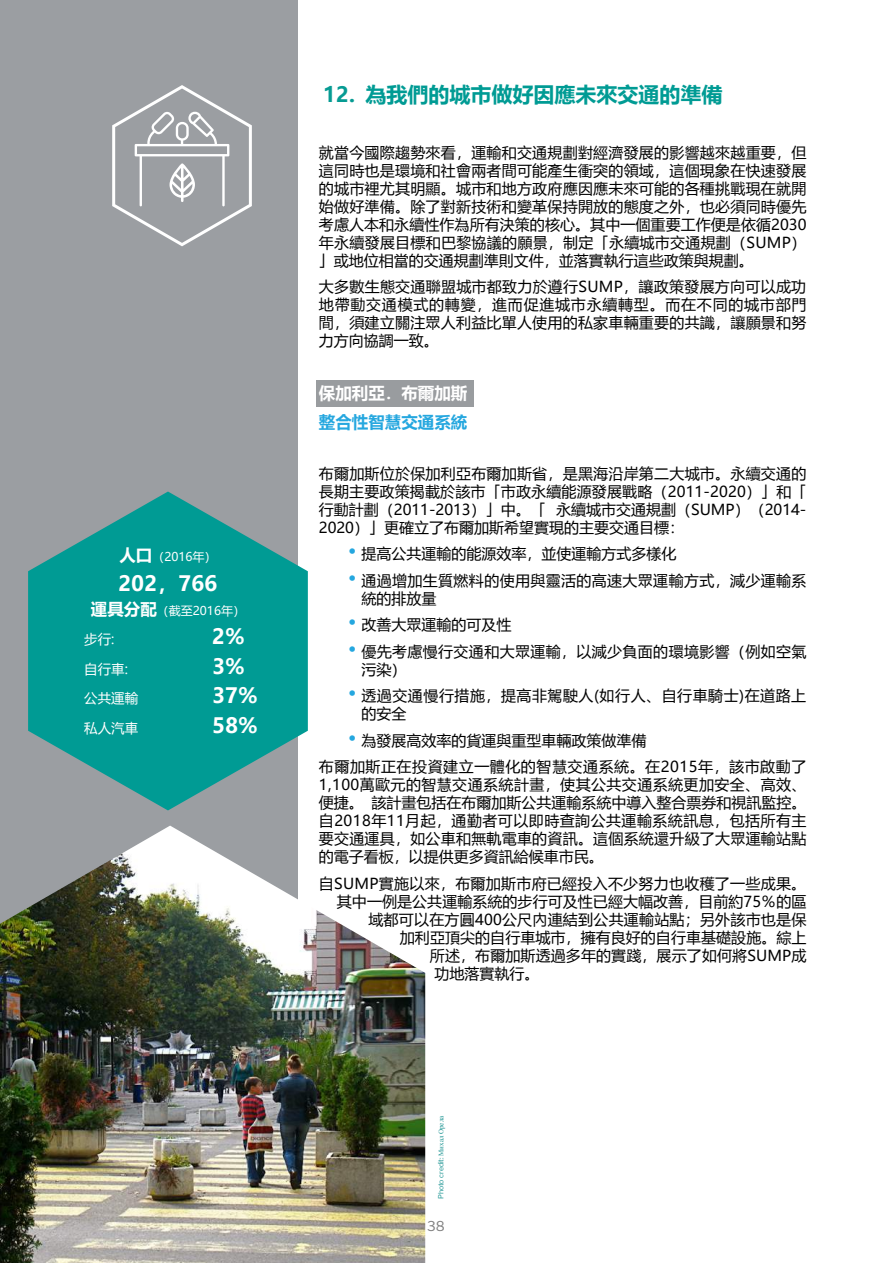
<style>
.page{position:relative;width:893px;height:1263px;background:#fff}
.page>*{position:absolute;margin:0;border:0;box-sizing:border-box;transform-origin:0 0}
.t1{font:700 21px "Microsoft Ya Hei";color:#009b94}
.t2{font:700 21px "Microsoft Ya Hei";color:#fff}
.t3{font:700 16.5px "Microsoft Ya Hei";color:#fff}
.t4{font:700 16.5px "Microsoft Ya Hei";color:#25a7df}
.t5{font:15px/18px "Microsoft Ya Hei";letter-spacing:.015em;color:#000;text-align:justify}
.t6{font:15px/18px "Microsoft Ya Hei";letter-spacing:.035em;color:#000}
.t7{font:13.5px "Microsoft Ya Hei";color:#fff}
.t8{font:13.5px "Libre Franklin";color:#808080}
.t9{font:12px "Microsoft Ya Hei";color:#fff}
.t10{font:7.05px "Libre Franklin";color:#14908e}
.s1{font-weight:700;font-size:16.5px}
.s2{color:#069b93}
.s3{font-family:"Libre Franklin";font-weight:700;font-size:21px;color:#25a7df}
.s4{font-family:"Times New Roman"}
</style>
<div class="page">
<div style="left:316px;top:380px;width:157px;height:27px;background:#999c9f"></div>
<div style="left:0;top:0;width:298px;height:1263px;background:#9b9ea2"></div>
<svg style="left:28px;top:491px;width:280px;height:319px;fill:#009b94"></svg>
<svg style="left:112px;top:85px;width:140px;height:161px"></svg>
<img style="left:0;top:825px;width:425px;height:438px">
<p class="t9" style="left:119px;top:549px;width:99px"><span class="s1">人口</span>（2016年）</p>
<h1 class="t2" style="left:119px;top:568px;width:100px">202，766</h1>
<p class="t9" style="left:91px;top:602px;width:156px"><span class="s1">運具分配</span>（截至2016年）</p>
<p class="t7" style="left:84px;top:630px;width:32px">步行:</p>
<h1 class="t2" style="left:212px;top:622px;width:34px">2%</h1>
<p class="t7" style="left:84px;top:660px;width:45px">自行車:</p>
<h1 class="t2" style="left:212px;top:651px;width:34px">3%</h1>
<p class="t7" style="left:84px;top:689px;width:55px">公共運輸</p>
<h1 class="t2" style="left:212px;top:681px;width:47px">37%</h1>
<p class="t7" style="left:84px;top:719px;width:55px">私人汽車</p>
<h1 class="t2" style="left:212px;top:710px;width:47px">58%</h1>
<h1 class="t1" style="left:323px;top:80px;width:401px"><span class="s2">12.</span> 為我們的城市做好因應未來交通的準備</h1>
<p class="t5" style="left:319px;top:143px;width:489px">就當今國際趨勢來看，運輸和交通規劃對經濟發展的影響越來越重要，但這同時也是環境和社會兩者間可能產生衝突的領域，這個現象在快速發展的城市裡尤其明顯。城市和地方政府應因應未來可能的各種挑戰現在就開始做好準備。除了對新技術和變革保持開放的態度之外，也必須同時優先考慮人本和永續性作為所有決策的核心。其中一個重要工作便是依循2030年永續發展目標和巴黎協議的願景，制定「永續城市交通規劃（SUMP）」或地位相當的交通規劃準則文件，並落實執行這些政策與規劃。</p>
<p class="t5" style="left:319px;top:277px;width:489px">大多數生態交通聯盟城市都致力於遵行SUMP，讓政策發展方向可以成功地帶動交通模式的轉變，進而促進城市永續轉型。而在不同的城市部門間，須建立關注眾人利益比單人使用的私家車輛重要的共識，讓願景和努力方向協調一致。</p>
<p class="t3" style="left:319px;top:382px;width:150px">保加利亞．布爾加斯</p>
<p class="t4" style="left:319px;top:410px;width:150px">整合性智慧交通系統</p>
<p class="t5" style="left:319px;top:464px;width:489px">布爾加斯位於保加利亞布爾加斯省，是黑海沿岸第二大城市。永續交通的長期主要政策揭載於該市「市政永續能源發展戰略（2011-2020）」和「行動計劃（2011-2013）」中。「 永續城市交通規劃（SUMP）（2014- 2020）」更確立了布爾加斯希望實現的主要交通目標：</p>
<p class="t5" style="left:349px;top:544px;width:329px"><span class="s3">•</span> 提高公共運輸的能源效率，並使運輸方式多樣化</p>
<p class="t5" style="left:361px;top:571px;width:447px;text-indent:-13px"><span class="s3">•</span> 通過增加生質燃料的使用與靈活的高速大眾運輸方式，減少運輸系統的排放量</p>
<p class="t5" style="left:349px;top:615px;width:164px"><span class="s3">•</span> 改善大眾運輸的可及性</p>
<p class="t5" style="left:361px;top:642px;width:447px;text-indent:-13px"><span class="s3">•</span> 優先考慮慢行交通和大眾運輸，以減少負面的環境影響（例如空氣污染）</p>
<p class="t6" style="left:361px;top:686px;width:446px;text-indent:-13px"><span class="s3">•</span> 透過交通慢行措施，提高非駕駛人(如行人、自行車騎士)在道路上的安全</p>
<p class="t6" style="left:319px;top:727px;width:489px;line-height:26.5px;text-indent:30px"><span class="s3">•</span> 為發展高效率的貨運與重型車輛政策做準備<br>布爾加斯正在投資建立一體化的智慧交通系統。在2015年，該市啟動了</p>
<p class="t5" style="left:319px;top:775px;width:489px">1,100萬歐元的智慧交通系統計畫，使其公共交通系統更加安全、高效、便捷。 該計畫包括在布爾加斯公共運輸系統中導入整合票券和視訊監控。自2018年11月起，通勤者可以即時查詢公共運輸系統訊息，包括所有主要交通運具，如公車和無軌電車的資訊。這個系統還升級了大眾運輸站點的電子看板，以提供更多資訊給候車市民。</p>
<p class="t5" style="left:319px;top:874px;width:489px">自SUMP實施以來，布爾加斯市府已經投入不少努力也收穫了一些成果。</p>
<p class="t5" style="left:337px;top:892px;width:471px">其中一例是公共運輸系統的步行可及性已經大幅改善，目前約75％的區</p>
<p class="t5" style="left:368px;top:910px;width:439px">域都可以在方圓400公尺內連結到公共運輸站點；另外該市也是保</p>
<p class="t5" style="left:400px;top:928px;width:408px">加利亞頂尖的自行車城市，擁有良好的自行車基礎設施。綜上</p>
<p class="t5" style="left:430px;top:946px;width:378px">所述，布爾加斯透過多年的實踐，展示了如何將SUMP成</p>
<p class="t5" style="left:434px;top:964px;width:106px">功地落實執行。</p>
<p class="t10" style="left:437px;top:1199px;width:85px;rotate:-90deg">Photo credit: <span class="s4">Михал Орела</span></p>
<p class="t8" style="left:427px;top:1218px;width:19px">38</p>
</div>
